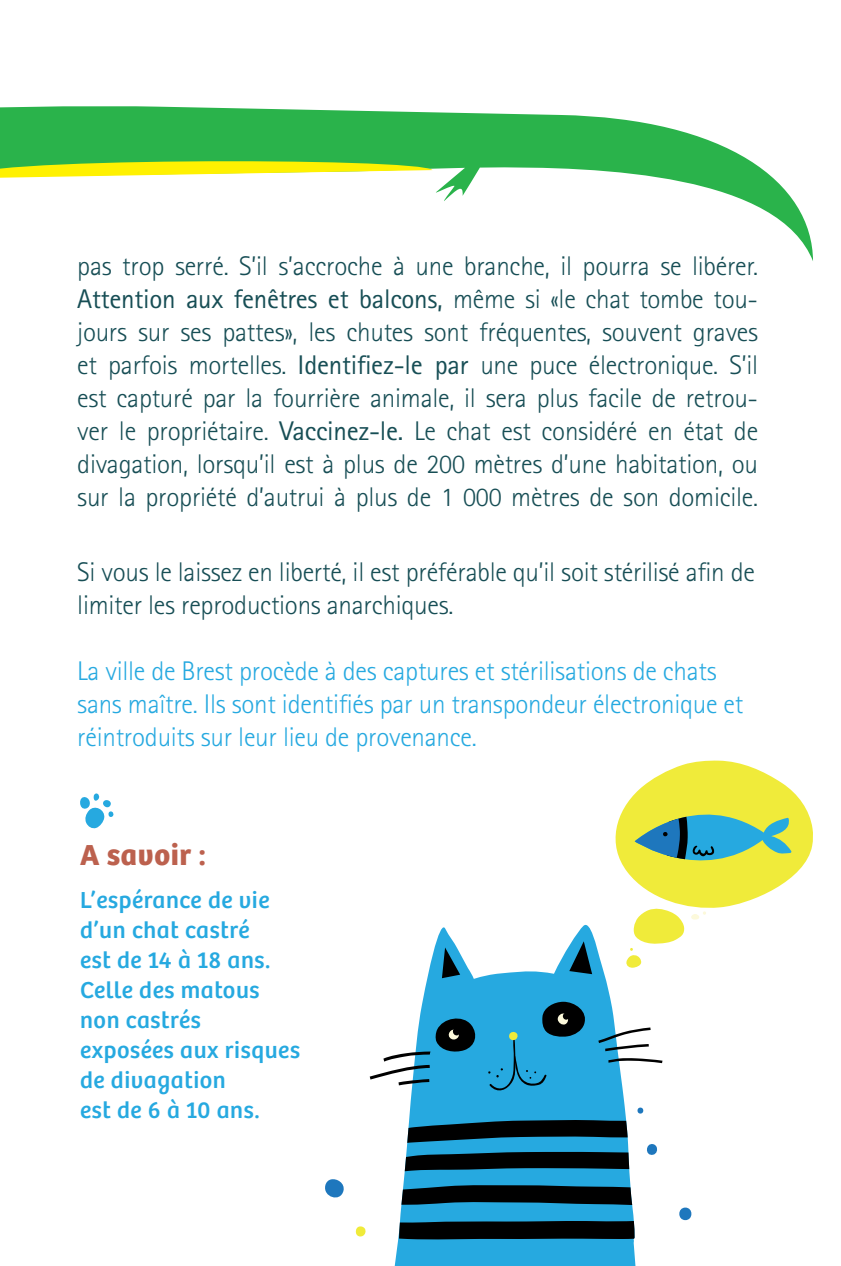
<style>
.page{position:relative;width:841px;height:1266px;background:#fff}
.page>*{position:absolute;margin:0;border:0;box-sizing:border-box;transform-origin:0 0}
.t1{font:700 30px "Bree";letter-spacing:.025em;color:#bc614e}
.t2{font:300 27px/33px "Rotis Sans Serif Pro";letter-spacing:-.01em;color:#174e55;text-align:justify}
.t3{font:300 27px/33px "Rotis Sans Serif Pro";letter-spacing:-.01em;color:#26a9e0}
.t4{font:24px/30px "Bree";letter-spacing:.025em;color:#26a9e0}
.s1{font-weight:400}
</style>
<div class="page">
<svg style="left:80px;top:793px;width:34px;height:36px"></svg>
<svg style="left:355px;top:1226px;width:11px;height:11px"></svg>
<svg style="left:394px;top:924px;width:245px;height:342px;fill:#26a9e0"></svg>
<svg style="left:598px;top:1027px;width:52px;height:24px"></svg>
<svg style="left:608px;top:1058px;width:54px;height:5px"></svg>
<svg style="left:488px;top:1001px;width:100px;height:93px;background:#2391be"></svg>
<svg style="left:369px;top:1014px;width:109px;height:71px"></svg>
<svg style="left:442px;top:947px;width:18px;height:31px"></svg>
<svg style="left:569px;top:941px;width:23px;height:33px"></svg>
<svg style="left:399px;top:1220px;width:235px;height:19px;background:#030e13"></svg>
<svg style="left:404px;top:1151px;width:225px;height:20px;background:#09232e"></svg>
<svg style="left:401px;top:1184px;width:231px;height:21px;background:#09222c"></svg>
<svg style="left:407px;top:1119px;width:220px;height:23px;background:#0c3343"></svg>
<svg style="left:325px;top:1179px;width:19px;height:19px"></svg>
<svg style="left:647px;top:1144px;width:10px;height:11px"></svg>
<svg style="left:636px;top:1107px;width:8px;height:6px"></svg>
<svg style="left:679px;top:1207px;width:13px;height:13px"></svg>
<svg style="left:606px;top:760px;width:207px;height:208px"></svg>
<svg style="left:0;top:106px;width:812px;height:153px"></svg>
<svg style="left:0;top:157px;width:432px;height:21px"></svg>
<p class="t2" style="left:77px;top:250px;width:682px">pas trop serré. S’il s’accroche à une branche, il pourra se libérer.<br><span class="s1">Attention aux fenêtres et balcons,</span> même si «le chat tombe tou&shy;jours sur ses pattes», les chutes sont fréquentes, souvent graves et parfois mortelles. <span class="s1">Identifiez-le par</span> une puce électronique. S’il est capturé par la fourrière animale, il sera plus facile de retrou&shy;ver le propriétaire. <span class="s1">Vaccinez-le.</span> Le chat est considéré en état de divagation, lorsqu’il est à plus de 200 mètres d’une habitation, ou sur la propriété d’autrui à plus de 1 000 mètres de son domicile.</p>
<p class="t2" style="left:77px;top:555px;width:679px">Si vous le laissez en liberté, il est préférable qu’il soit stérilisé afin de limiter les reproductions anarchiques.</p>
<p class="t3" style="left:77px;top:654px;width:667px">La ville de Brest procède à des captures et stérilisations de chats sans maître. Ils sont identifiés par un transpondeur électronique et réintroduits sur leur lieu de provenance.</p>
<p class="t1" style="left:80px;top:837px;width:127px">A savoir :</p>
<p class="t4" style="left:80px;top:885px;width:221px">L’espérance de vie d’un chat castré<br>est de 14 à 18 ans.<br>Celle des matous non castrés exposées aux risques de divagation<br>est de 6 à 10 ans.</p>
</div>
